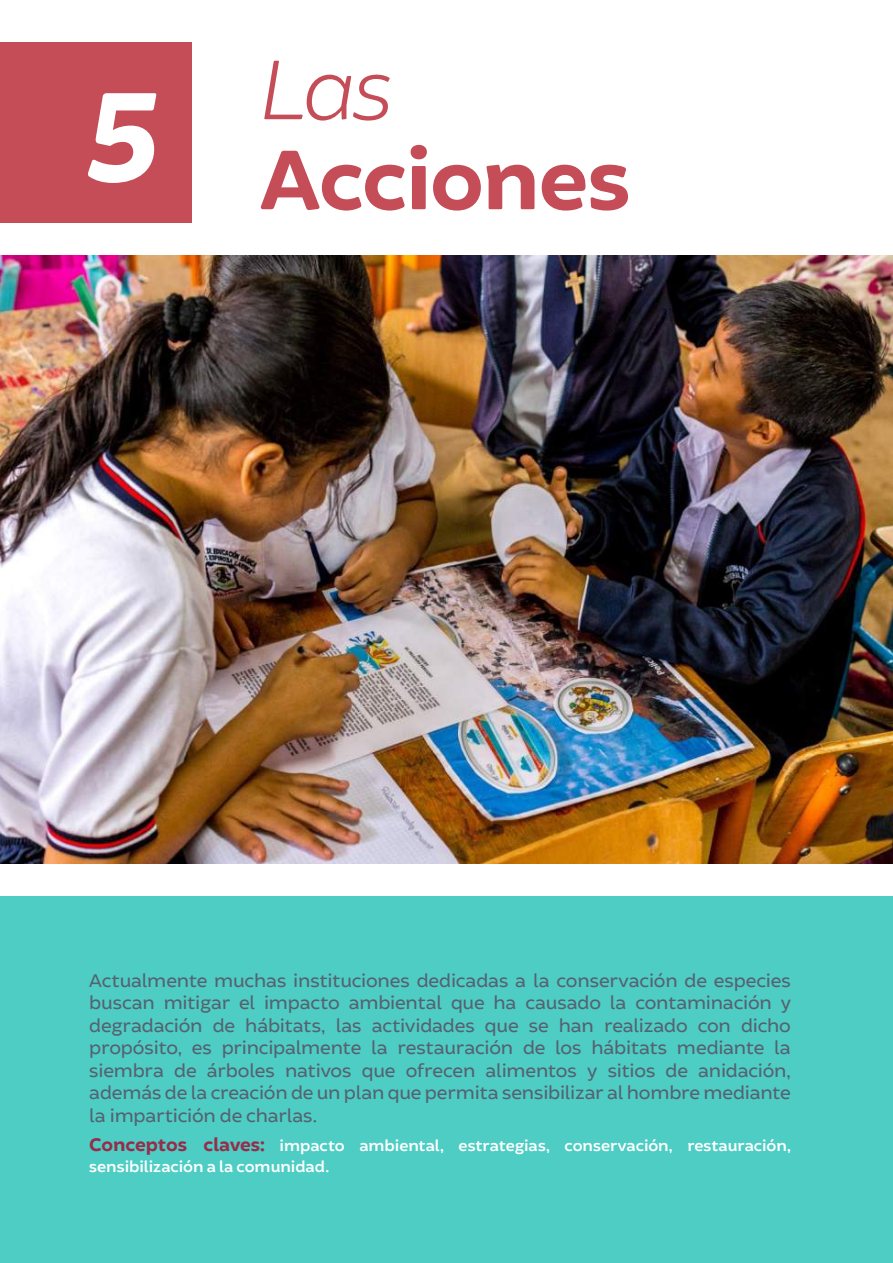
<style>
.page{position:relative;width:893px;height:1263px;background:#fff}
.page>*{position:absolute;margin:0;border:0;box-sizing:border-box;transform-origin:0 0}
.t1{font:italic 700 135px "Brocha";color:#fff}
.t2{font:700 90px "Brocha";letter-spacing:-.02em;color:#c44d58}
.t3{font:italic 300 90px "Brocha";color:#c44d58}
.t4{font:19.5px/22.5px "Brocha";letter-spacing:-.01em;color:#556270;text-align:justify}
.t5{font:600 16.5px/21px "Brocha";letter-spacing:-.005em;color:#fff}
.s1{font-weight:700;font-size:19.5px;color:#952e4b}
</style>
<div class="page">
<div style="left:0;top:897px;width:893px;height:366px;background:#4ecdc4"></div>
<img style="left:0;top:256px;width:893px;height:608px">
<div style="left:0;top:42px;width:191px;height:180px;background:#c44d58"></div>
<h1 class="t1" style="left:79px;top:57px;width:75px">5</h1>
<h2 class="t3" style="left:255px;top:37px;width:136px">Las</h2>
<h2 class="t2" style="left:259px;top:125px;width:374px">Acciones</h2>
<p class="t4" style="left:89px;top:969px;width:703px">Actualmente muchas instituciones dedicadas a la conservación de especies buscan mitigar el impacto ambiental que ha causado la contaminación y degradación de hábitats, las actividades que se han realizado con dicho propósito, es principalmente la restauración de los hábitats mediante la siembra de árboles nativos que ofrecen alimentos y sitios de anidación, además de la creación de un plan que permita sensibilizar al hombre mediante la impartición de charlas.</p>
<p class="t5" style="left:89px;top:1135px;width:703px"><span class="s1">Conceptos claves:</span> impacto ambiental, estrategias, conservación, restauración, sensibilización a la comunidad.</p>
</div>
